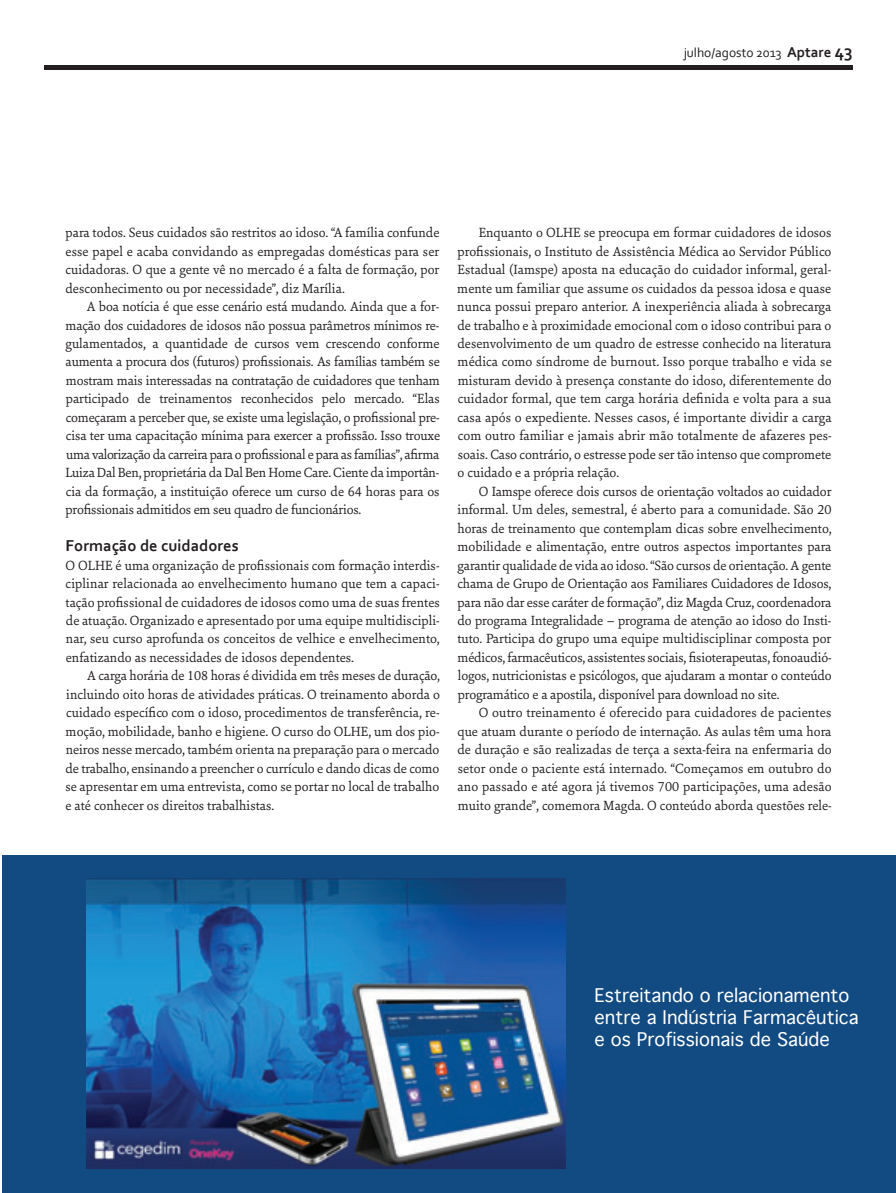
<style>
.page{position:relative;width:896px;height:1193px;background:#fff}
.page>*{position:absolute;margin:0;border:0;box-sizing:border-box;transform-origin:0 0}
.t1{font:18px/21.6px "Geneva";color:#fff}
.t2{font:700 16.5px "Corbel";color:#231f20}
.t3{font:14.25px/18.5px "Sina Nova";color:#231f20;text-align:justify}
.t4{font:13.5px "Corbel";color:#231f20}
.s1{font-weight:700;font-size:15px}
.s2{font-weight:700;font-size:18px}
</style>
<div class="page">
<hr style="left:44px;top:65px;width:808px;height:4px;background:#231f20">
<div style="left:2px;top:855px;width:893px;height:338px;background:#124a82"></div>
<img style="left:87px;top:879px;width:478px;height:290px">
<p class="t4" style="left:683px;top:44px;width:171px">julho/agosto 2013 <span class="s1">Aptare</span> <span class="s2">43</span></p>
<p class="t3" style="left:65px;top:225px;width:375px">para todos. Seus cuidados são restritos ao idoso. “A família confunde esse papel e acaba convidando as empregadas domésticas para ser cuidadoras. O que a gente vê no mercado é a falta de formação, por desconhecimento ou por necessidade”, diz Marília.</p>
<p class="t3" style="left:65px;top:299px;width:376px;text-indent:21px">A boa notícia é que esse cenário está mudando. Ainda que a for&shy;mação dos cuidadores de idosos não possua parâmetros mínimos re - gulamentados, a quantidade de cursos vem crescendo conforme aumenta a procura dos (futuros) profissionais. As famílias também se mostram mais interessadas na contratação de cuidadores que tenham participado de treinamentos reconhecidos pelo mercado. “Elas começaram a perceber que, se existe uma legislação, o profissional pre&shy;cisa ter uma capacitação mínima para exercer a profissão. Isso trouxe uma valorização da carreira para o profissional e para as famílias”, afirma Luiza Dal Ben, proprietária da Dal Ben Home Care. Ciente da importân&shy;cia da formação, a instituição oferece um curso de 64 horas para os profissionais admitidos em seu quadro de funcionários.</p>
<p class="t2" style="left:66px;top:535px;width:175px">formação de cuidadores</p>
<p class="t3" style="left:66px;top:558px;width:376px">O OLHE é uma organização de profissionais com formação interdis&shy;ciplinar relacionada ao envelhecimento humano que tem a capaci&shy;tação profissional de cuidadores de idosos como uma de suas frentes de atuação. Organizado e apresentado por uma equipe multidiscipli&shy;nar, seu curso aprofunda os conceitos de velhice e enve lhecimento, enfatizando as necessidades de idosos dependentes.</p>
<p class="t3" style="left:65px;top:668px;width:376px;text-indent:22px">A carga horária de 108 horas é dividida em três meses de duração, incluindo oito horas de atividades práticas. O treinamento aborda o cuidado específico com o idoso, procedimentos de transferência, re&shy;moção, mobilidade, banho e higiene. O curso do OLHE, um dos pio&shy;neiros nesse mercado, também orienta na preparação para o mercado de trabalho, ensinando a preencher o currículo e dando dicas de como se apresentar em uma entrevista, como se portar no local de trabalho e até conhecer os direitos trabalhistas.</p>
<p class="t3" style="left:457px;top:225px;width:376px;text-indent:21px">Enquanto o OLHE se preocupa em formar cuidadores de idosos profissionais, o Instituto de Assistência Médica ao Servidor Público Estadual (Iamspe) aposta na educação do cuidador informal, geral&shy;mente um familiar que assume os cuidados da pessoa idosa e quase nunca possui preparo anterior. A inexperiência aliada à sobrecarga de trabalho e à proximidade emocional com o idoso contribui para o desenvolvimento de um quadro de estresse conhecido na literatura médica como síndrome de burnout. Isso porque trabalho e vida se misturam devido à presença constante do idoso, diferentemente do cuidador formal, que tem carga horária definida e volta para a sua casa após o expediente. Nesses casos, é importante dividir a carga com outro familiar e jamais abrir mão totalmente de afazeres pes&shy;soais. Caso contrário, o estresse pode ser tão intenso que compromete o cuidado e a própria relação.</p>
<p class="t3" style="left:457px;top:484px;width:376px;text-indent:21px">O Iamspe oferece dois cursos de orientação voltados ao cuidador informal. Um deles, semestral, é aberto para a comunidade. São 20 horas de treinamento que contemplam dicas sobre envelhecimento, mobilidade e alimentação, entre outros aspectos importantes para garantir qualidade de vida ao idoso. “São cursos de orientação. A gente chama de Grupo de Orientação aos Familiares Cuidadores de Idosos, para não dar esse caráter de formação”, diz Magda Cruz, coordenadora do programa Integralidade – programa de atenção ao idoso do Insti&shy;tuto. Participa do grupo uma equipe multidisciplinar composta por médicos, farmacêuticos, assistentes sociais, fisioterapeutas, fonoaudió - logos, nutricionistas e psicólogos, que ajudaram a montar o conteúdo programático e a apostila, disponível para download no site.</p>
<p class="t3" style="left:457px;top:705px;width:376px;text-indent:21px">O outro treinamento é oferecido para cuidadores de pacientes que atuam durante o período de internação. As aulas têm uma hora de duração e são realizadas de terça a sexta-feira na enfermaria do setor onde o paciente está internado. “Começamos em outubro do ano passado e até agora já tivemos 700 participações, uma adesão muito grande”, comemora Magda. O conteúdo aborda questões rele-</p>
<p class="t1" style="left:594px;top:985px;width:266px">Estreitando o relacionamento entre a Indústria Farmacêutica e os Profissionais de Saúde</p>
</div>
